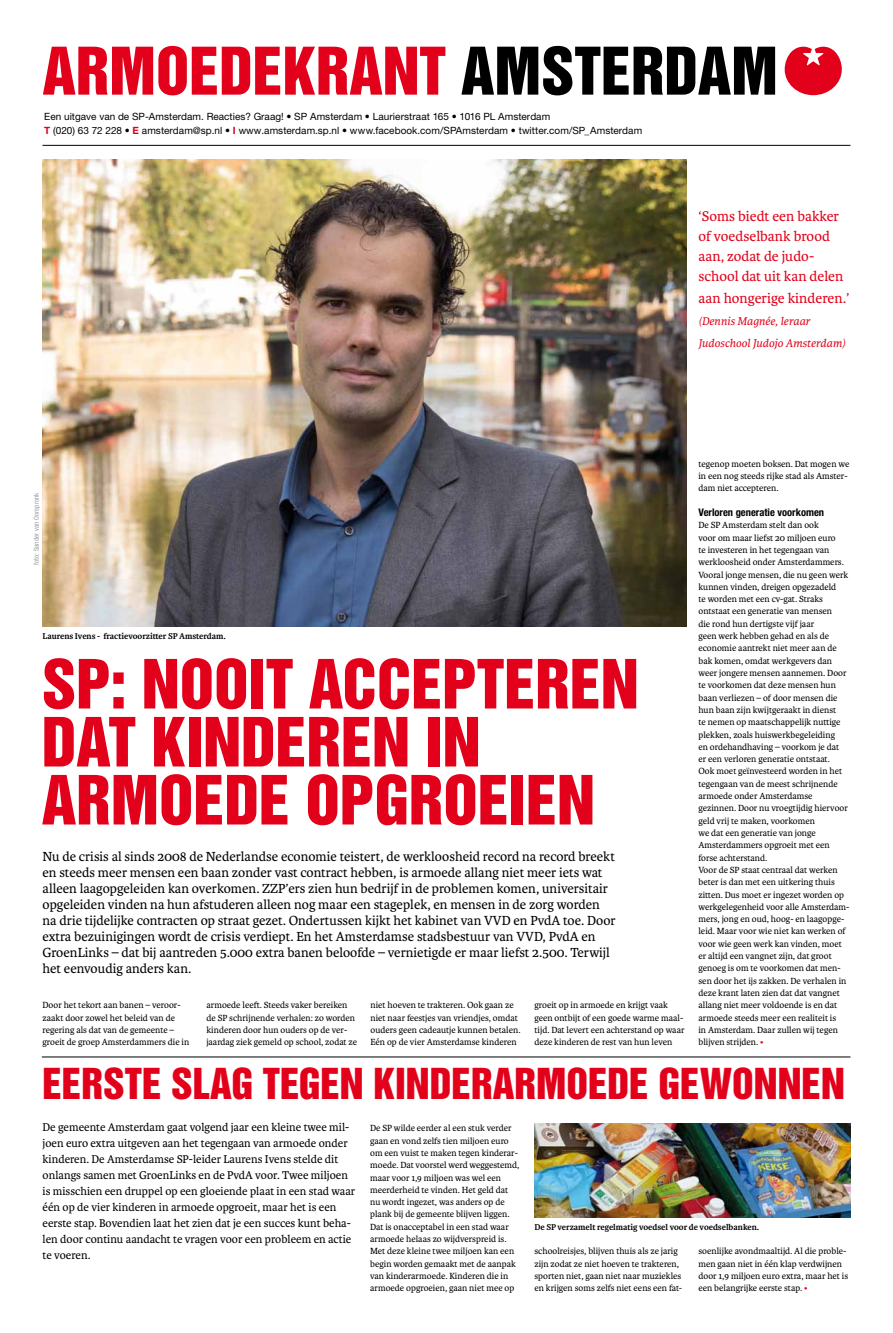
<style>
.page{position:relative;width:893px;height:1333px;background:#fff}
.page>*{position:absolute;margin:0;border:0;box-sizing:border-box;transform-origin:0 0}
.t1{font:62px/58px "Helvetica Inserat LT Std";color:#e2001a}
.t2{font:60px "Helvetica Inserat LT Std";color:#e2001a}
.t3{font:39px "Helvetica Inserat LT Std";color:#e2001a}
.t4{font:15px/20px "Karmina";color:#e2001a}
.t5{font:14px/16px "Karmina";color:#000}
.t6{font:12px/16px "Karmina";color:#000}
.t7{font:italic 12px/22px "Karmina";color:#e2001a}
.t8{font:700 condensed 10.5px "Helvetica Neue LT Std";color:#000}
.t9{font:10px/14px "Helvetica Neue LT Std";letter-spacing:.005em;color:#000}
.t10{font:9.5px/12.3px "Karmina";color:#000}
.t11{font:700 9px "Karmina";letter-spacing:-.005em;color:#000}
.t12{font:condensed 7px "Helvetica Neue LT Std";letter-spacing:.01em;color:#9c9e9f}
.s1{color:#000}
.s2{font-weight:700;color:#e2001a}
.s3{color:#e2001a}
</style>
<div class="page">
<hr style="left:43px;top:145px;width:807px;height:1px;background:#000">
<svg style="left:785px;top:47px;width:57px;height:48px"></svg>
<img style="left:43px;top:159px;width:643px;height:467px">
<hr style="left:42px;top:1056px;width:808px;height:1px;background:#000">
<img style="left:534px;top:1123px;width:316px;height:94px">
<h2 class="t2" style="left:43px;top:35px;width:737px">ARMOEDEKRANT <span class="s1">AMSTERDAM</span></h2>
<p class="t9" style="left:44px;top:109px;width:599px">Een uitgave van de SP-Amsterdam. Reacties? Graag! • SP Amsterdam • Laurierstraat 165 • 1016 PL Amsterdam<br><span class="s2">T</span> (020) 63 72 228 • <span class="s2">E</span> amsterdam@sp.nl • <span class="s2">I</span> www.amsterdam.sp.nl • www.facebook.com/SPAmsterdam • twitter.com/SP_Amsterdam</p>
<h3 class="t4" style="left:698px;top:206px;width:147px">‘Soms biedt een bakker of voedselbank brood aan, zodat de judo&shy;school dat uit kan delen</h3>
<h3 class="t4" style="left:698px;top:288px;width:152px">aan hongerige kinderen.’</h3>
<p class="t7" style="left:698px;top:310px;width:148px">(Dennis Magnée, leraar<br>Judoschool Judojo Amsterdam)</p>
<p class="t12" style="left:32px;top:564px;width:74px;rotate:-90deg">foto: Sander van Oorspronk</p>
<p class="t11" style="left:43px;top:631px;width:185px">Laurens Ivens - fractievoorzitter SP Amsterdam.</p>
<h1 class="t1" style="left:42px;top:656px;width:598px">SP: NOOIT ACCEPTEREN<br>DAT KINDEREN IN<br>ARMOEDE OPGROEIEN</h1>
<p class="t5" style="left:43px;top:848px;width:575px">Nu de crisis al sinds 2008 de Nederlandse economie teistert, de werkloosheid record na record breekt en steeds meer mensen een baan zonder vast contract hebben, is armoede allang niet meer iets wat alleen laagopgeleiden kan overkomen. ZZP’ers zien hun bedrijf in de problemen komen, universitair opgeleiden vinden na hun afstuderen alleen nog maar een stageplek, en mensen in de zorg worden na drie tijdelijke contracten op straat gezet. Ondertussen kijkt het kabinet van VVD en PvdA toe. Door extra bezuinigingen wordt de crisis verdiept. En het Amsterdamse stadsbestuur van VVD, PvdA en GroenLinks – dat bij aantreden 5.000 extra banen beloofde – vernietigde er maar liefst 2.500. Terwijl het eenvoudig anders kan.</p>
<p class="t10" style="left:43px;top:999px;width:148px">Door het tekort aan banen – veroor&shy;zaakt door zowel het beleid van de regering als dat van de gemeente – groeit de groep Amsterdammers die in</p>
<p class="t10" style="left:206px;top:999px;width:152px">armoede leeft. Steeds vaker bereiken de SP schrijnende verhalen: zo worden kinderen door hun ouders op de ver&shy;jaardag ziek gemeld op school, zodat ze</p>
<p class="t10" style="left:370px;top:999px;width:152px">niet hoeven te trakteren. Ook gaan ze niet naar feestjes van vriendjes, omdat ouders geen cadeautje kunnen betalen.<br>Eén op de vier Amsterdamse kinderen</p>
<p class="t10" style="left:534px;top:999px;width:152px">groeit op in armoede en krijgt vaak geen ontbijt of een goede warme maal&shy;tijd. Dat levert een achterstand op waar deze kinderen de rest van hun leven</p>
<p class="t10" style="left:698px;top:457px;width:152px">tegenop moeten boksen. Dat mogen we in een nog steeds rijke stad als Amster&shy;dam niet accepteren.</p>
<p class="t8" style="left:698px;top:506px;width:127px">Verloren generatie voorkomen</p>
<p class="t10" style="left:698px;top:519px;width:153px">De SP Amsterdam stelt dan ook<br>voor om maar liefst 20 miljoen euro<br>te investeren in het tegengaan van werkloosheid onder Amsterdammers.<br>Vooral jonge mensen, die nu geen werk kunnen vinden, dreigen opgezadeld<br>te worden met een cv-gat. Straks ontstaat een generatie van mensen<br>die rond hun dertigste vijf jaar<br>geen werk hebben gehad en als de economie aantrekt niet meer aan de bak komen, omdat werkgevers dan weer jongere mensen aannemen. Door te voorkomen dat deze mensen hun baan verliezen – of door mensen die hun baan zijn kwijtgeraakt in dienst<br>te nemen op maatschappelijk nuttige plekken, zoals huiswerkbegeleiding<br>en ordehandhaving – voorkom je dat<br>er een verloren generatie ontstaat.<br>Ook moet geïnvesteerd worden in het tegengaan van de meest schrijnende armoede onder Amsterdamse gezinnen. Door nu vroegtijdig hiervoor geld vrij te maken, voorkomen<br>we dat een generatie van jonge Amsterdammers opgroeit met een forse achterstand.<br>Voor de SP staat centraal dat werken beter is dan met een uitkering thuis zitten. Dus moet er ingezet worden op werkgelegenheid voor alle Amsterdam&shy;mers, jong en oud, hoog- en laagopge&shy;leid. Maar voor wie niet kan werken of voor wie geen werk kan vinden, moet er altijd een vangnet zijn, dat groot genoeg is om te voorkomen dat men&shy;sen door het ijs zakken. De verhalen in deze krant laten zien dat dat vangnet allang niet meer voldoende is en dat armoede steeds meer een realiteit is<br>in Amsterdam. Daar zullen wij tegen blijven strijden. <span class="s3">•</span></p>
<h3 class="t3" style="left:42px;top:1060px;width:804px">EERSTE SLAG TEGEN KINDERARMOEDE GEWONNEN</h3>
<p class="t6" style="left:43px;top:1119px;width:314px">De gemeente Amsterdam gaat volgend jaar een kleine twee mil&shy;joen euro extra uitgeven aan het tegengaan van armoede onder kinderen. De Amsterdamse SP-leider Laurens Ivens stelde dit onlangs samen met GroenLinks en de PvdA voor. Twee miljoen is misschien een druppel op een gloeiende plaat in een stad waar één op de vier kinderen in armoede opgroeit, maar het is een eerste stap. Bovendien laat het zien dat je een succes kunt beha&shy;len door continu aandacht te vragen voor een probleem en actie te voeren.</p>
<p class="t10" style="left:370px;top:1122px;width:151px">De SP wilde eerder al een stuk verder gaan en vond zelfs tien miljoen euro om een vuist te maken tegen kinderar&shy;moede. Dat voorstel werd weggestemd, maar voor 1,9 miljoen was wel een meerderheid te vinden. Het geld dat nu wordt ingezet, was anders op de plank bij de gemeente blijven liggen.<br>Dat is onacceptabel in een stad waar armoede helaas zo wijdverspreid is.<br>Met deze kleine twee miljoen kan een begin worden gemaakt met de aanpak van kinderarmoede. Kinderen die in armoede opgroeien, gaan niet mee op</p>
<p class="t11" style="left:534px;top:1221px;width:226px">De SP verzamelt regelmatig voedsel voor de voedselbanken.</p>
<p class="t10" style="left:534px;top:1245px;width:149px">schoolreisjes, blijven thuis als ze jarig zijn zodat ze niet hoeven te trakteren, sporten niet, gaan niet naar muziekles en krijgen soms zelfs niet eens een fat-</p>
<p class="t10" style="left:698px;top:1245px;width:151px">soenlijke avondmaaltijd. Al die proble&shy;men gaan niet in één klap verdwijnen door 1,9 miljoen euro extra, maar het is een belangrijke eerste stap. <span class="s3">•</span></p>
</div>
